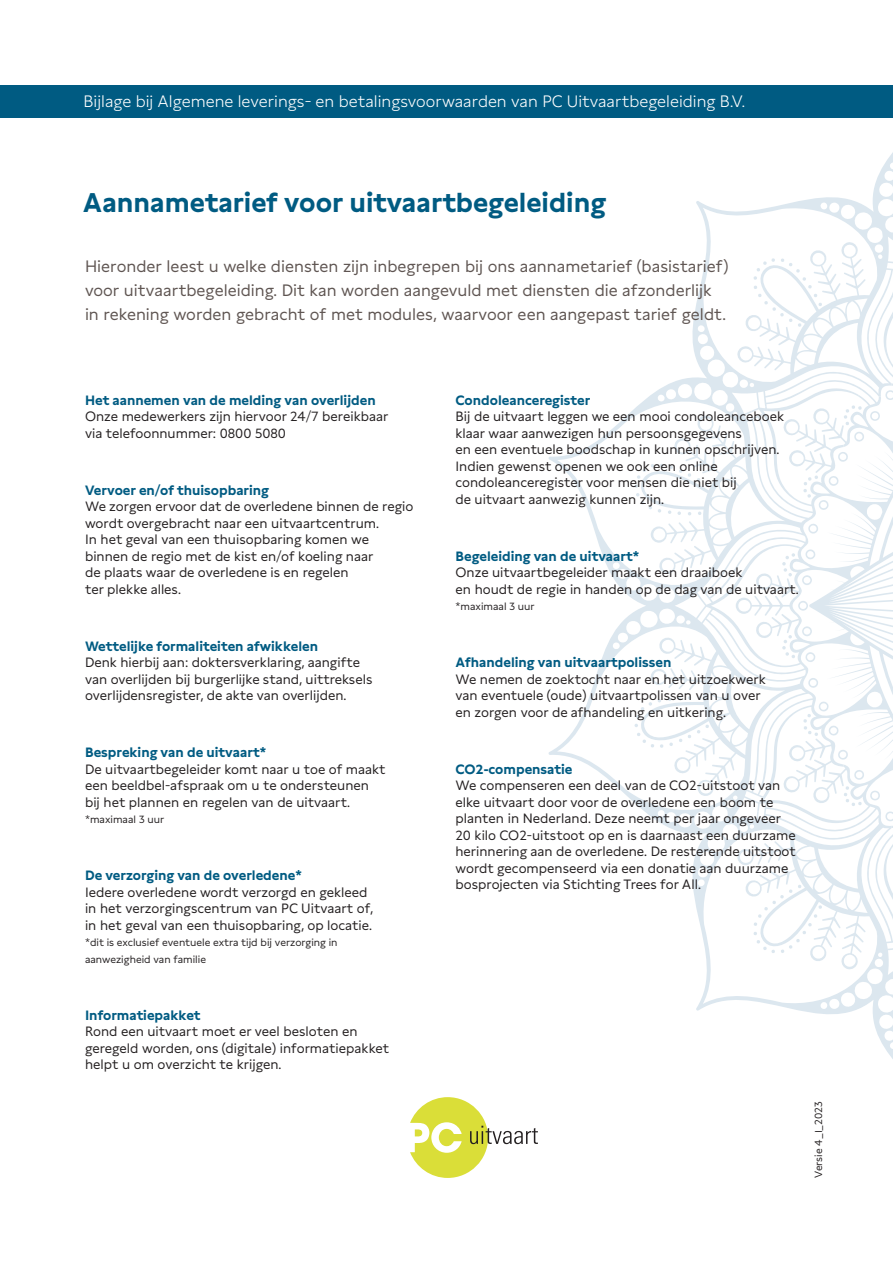
<style>
.page{position:relative;width:893px;height:1263px;background:#fff}
.page>*{position:absolute;margin:0;border:0;box-sizing:border-box;transform-origin:0 0}
.t1{font:700 27px "Lynstone";color:#005b82}
.t2{font:16.5px/24px "Lynstone";color:#5f5552}
.t3{font:300 16.5px "Lynstone";color:#fff}
.t4{font:13.5px/16.5px "Lynstone";color:#231f20}
.t5{font:700 13.5px "Lynstone";color:#005b82}
.t6{font:10.5px/16.5px "Lynstone";color:#231f20}
</style>
<div class="page">
<svg style="left:410px;top:1097px;width:128px;height:81px"></svg>
<svg style="left:548px;top:152px;width:345px;height:907px"></svg>
<svg style="left:798px;top:601px;width:10px;height:10px"></svg>
<svg style="left:802px;top:575px;width:10px;height:10px"></svg>
<svg style="left:802px;top:626px;width:10px;height:10px"></svg>
<svg style="left:805px;top:549px;width:11px;height:11px"></svg>
<svg style="left:805px;top:652px;width:11px;height:10px"></svg>
<svg style="left:782px;top:553px;width:13px;height:23px"></svg>
<svg style="left:782px;top:635px;width:13px;height:23px"></svg>
<svg style="left:808px;top:523px;width:10px;height:11px"></svg>
<svg style="left:808px;top:677px;width:10px;height:11px"></svg>
<svg style="left:698px;top:696px;width:3px;height:4px"></svg>
<svg style="left:677px;top:696px;width:4px;height:4px"></svg>
<svg style="left:668px;top:697px;width:3px;height:4px"></svg>
<svg style="left:636px;top:702px;width:16px;height:16px"></svg>
<svg style="left:697px;top:478px;width:12px;height:9px"></svg>
<svg style="left:697px;top:724px;width:12px;height:10px"></svg>
<svg style="left:679px;top:734px;width:12px;height:8px"></svg>
<svg style="left:669px;top:742px;width:4px;height:4px"></svg>
<svg style="left:634px;top:724px;width:20px;height:24px"></svg>
<svg style="left:634px;top:463px;width:57px;height:52px"></svg>
<svg style="left:660px;top:744px;width:3px;height:4px"></svg>
<svg style="left:693px;top:382px;width:6px;height:7px"></svg>
<svg style="left:877px;top:1008px;width:7px;height:6px"></svg>
<svg style="left:693px;top:823px;width:6px;height:7px"></svg>
<svg style="left:877px;top:198px;width:7px;height:6px"></svg>
<svg style="left:749px;top:701px;width:144px;height:257px"></svg>
<svg style="left:749px;top:254px;width:144px;height:256px"></svg>
<div style="left:0;top:85px;width:893px;height:33px;background:#005b82"></div>
<p class="t3" style="left:83px;top:88px;width:663px">Bijlage bij Algemene leverings- en betalingsvoorwaarden van PC Uitvaartbegeleiding B.V.</p>
<h1 class="t1" style="left:83px;top:182px;width:525px">Aannametarief voor uitvaartbegeleiding</h1>
<p class="t2" style="left:85px;top:252px;width:645px">Hieronder leest u welke diensten zijn inbegrepen bij ons aannametarief (basistarief) voor uitvaartbegeleiding. Dit kan worden aangevuld met diensten die afzonderlijk in rekening worden gebracht of met modules, waarvoor een aangepast tarief geldt.</p>
<p class="t5" style="left:85px;top:389px;width:292px">Het aannemen van de melding van overlijden</p>
<p class="t4" style="left:85px;top:407px;width:305px">Onze medewerkers zijn hiervoor 24/7 bereikbaar via telefoonnummer: 0800 5080</p>
<p class="t5" style="left:85px;top:479px;width:186px">Vervoer en/of thuisopbaring</p>
<p class="t4" style="left:85px;top:497px;width:330px">We zorgen ervoor dat de overledene binnen de regio wordt overgebracht naar een uitvaartcentrum.<br>In het geval van een thuisopbaring komen we binnen de regio met de kist en/of koeling naar<br>de plaats waar de overledene is en regelen<br>ter plekke alles.</p>
<p class="t5" style="left:85px;top:635px;width:235px">Wettelijke formaliteiten afwikkelen</p>
<p class="t4" style="left:85px;top:653px;width:289px">Denk hierbij aan: doktersverklaring, aangifte van overlijden bij burgerlijke stand, uittreksels overlijdensregister, de akte van overlijden.</p>
<p class="t5" style="left:85px;top:742px;width:183px">Bespreking van de uitvaart*</p>
<p class="t4" style="left:85px;top:760px;width:302px">De uitvaartbegeleider komt naar u toe of maakt een beeldbel-afspraak om u te ondersteunen bij het plannen en regelen van de uitvaart.</p>
<p class="t6" style="left:85px;top:810px;width:81px">*maximaal 3 uur</p>
<p class="t5" style="left:85px;top:865px;width:218px">De verzorging van de overledene*</p>
<p class="t4" style="left:85px;top:883px;width:290px">Iedere overledene wordt verzorgd en gekleed in het verzorgingscentrum van PC Uitvaart of, in het geval van een thuisopbaring, op locatie.</p>
<p class="t6" style="left:85px;top:933px;width:254px">*dit is exclusief eventuele extra tijd bij verzorging in aanwezigheid van familie</p>
<p class="t5" style="left:85px;top:1004px;width:117px">Informatiepakket</p>
<p class="t4" style="left:85px;top:1022px;width:306px">Rond een uitvaart moet er veel besloten en geregeld worden, ons (digitale) informatiepakket helpt u om overzicht te krijgen.</p>
<p class="t5" style="left:455px;top:389px;width:136px">Condoleanceregister</p>
<p class="t4" style="left:455px;top:407px;width:330px">Bij de uitvaart leggen we een mooi condoleanceboek klaar waar aanwezigen hun persoonsgegevens<br>en een eventuele boodschap in kunnen opschrijven.<br>Indien gewenst openen we ook een online condoleanceregister voor mensen die niet bij<br>de uitvaart aanwezig kunnen zijn.</p>
<p class="t5" style="left:455px;top:545px;width:185px">Begeleiding van de uitvaart*</p>
<p class="t4" style="left:455px;top:563px;width:345px">Onze uitvaartbegeleider maakt een draaiboek<br>en houdt de regie in handen op de dag van de uitvaart.</p>
<p class="t6" style="left:455px;top:597px;width:81px">*maximaal 3 uur</p>
<p class="t5" style="left:455px;top:652px;width:217px">Afhandeling van uitvaartpolissen</p>
<p class="t4" style="left:455px;top:670px;width:312px">We nemen de zoektocht naar en het uitzoekwerk van eventuele (oude) uitvaartpolissen van u over en zorgen voor de afhandeling en uitkering.</p>
<p class="t5" style="left:455px;top:758px;width:119px">CO2-compensatie</p>
<p class="t4" style="left:455px;top:776px;width:342px">We compenseren een deel van de CO2-uitstoot van elke uitvaart door voor de overledene een boom te planten in Nederland. Deze neemt per jaar ongeveer 20 kilo CO2-uitstoot op en is daarnaast een duurzame herinnering aan de overledene. De resterende uitstoot wordt gecompenseerd via een donatie aan duurzame bosprojecten via Stichting Trees for All.</p>
<p class="t6" style="left:809px;top:1178px;width:78px;rotate:-90deg">Versie 4_1_2023</p>
</div>
